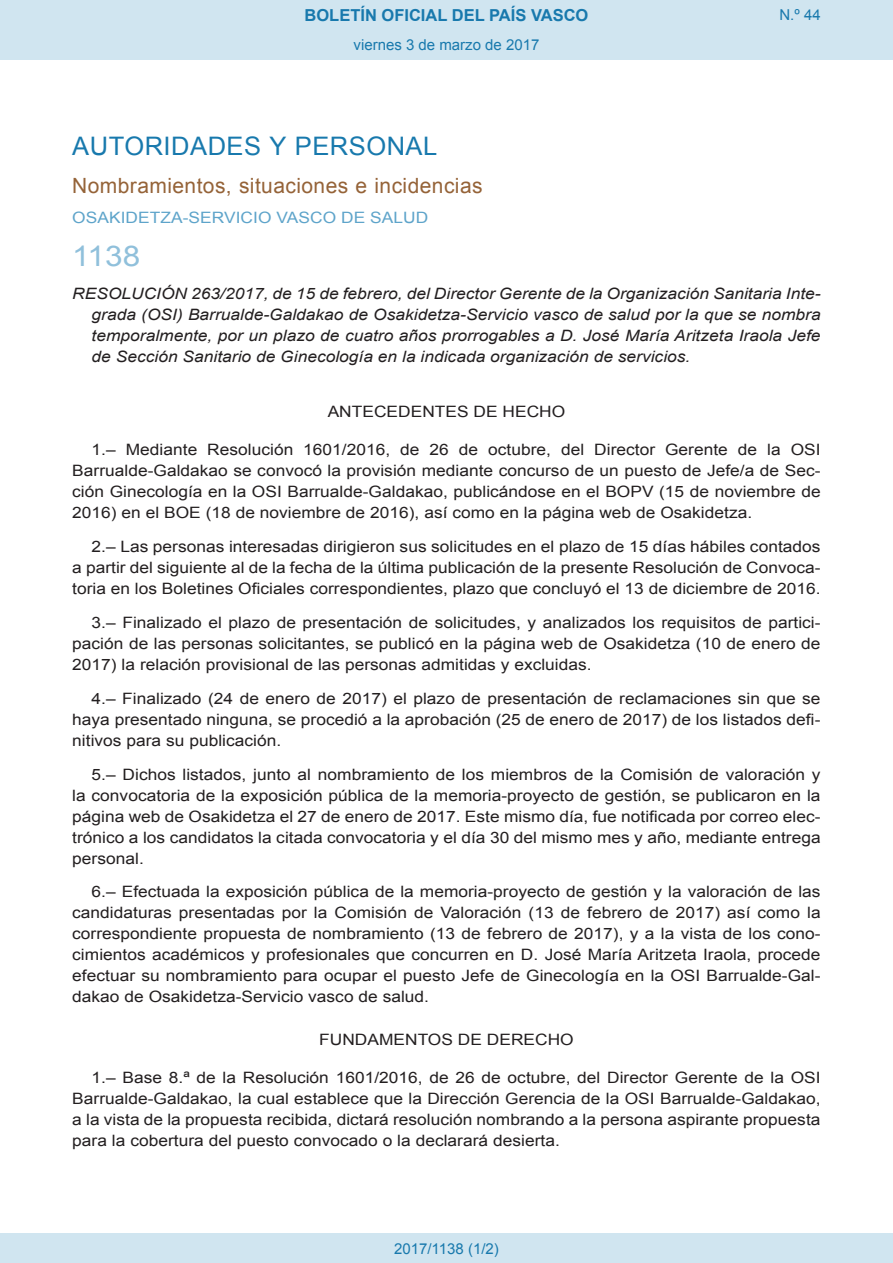
<style>
.page{position:relative;width:893px;height:1263px;background:#fff}
.page>*{position:absolute;margin:0;border:0;box-sizing:border-box;transform-origin:0 0}
.BOPVOrden{font:28.5px "Arial";color:#90c0db;scale:1.11 1}
.BOPVSeccion{font:25.5px "Arial";letter-spacing:.02em;color:#1879ad}
.BOPVSubseccion{font:21px "Arial";letter-spacing:.02em;color:#956338}
.t1{font:700 16.5px "Arial";color:#1879ad}
.BOPVDetalle{font:15.6px/21px "Arial";color:#231f20;text-align:justify;scale:1.11 1}
.BOPVTitulo{font:italic 15.6px/21px "Arial";color:#231f20;text-align:justify;scale:1.11 1}
.BOPVClave{font:15.6px "Arial";color:#231f20;scale:1.11 1}
.BOPVOrganismo{font:15.6px "Arial";letter-spacing:.005em;color:#5ea4ca;scale:1.11 1}
.Paginacion_Centro{font:15px "Arial";color:#1879ad}
</style>
<div class="page">
<div style="left:0;top:0;width:893px;height:60px;background:#d0e5f0"></div>
<div style="left:0;top:1233px;width:893px;height:30px;background:#d0e5f0"></div>
<p class="t1" style="left:305px;top:4px;width:285px">BOLETÍN OFICIAL DEL PAÍS VASCO</p>
<p class="Paginacion_Centro" style="left:353px;top:35px;width:187px">viernes 3 de marzo de 2017</p>
<p class="Paginacion_Centro" style="left:779px;top:5px;width:43px">N.º 44</p>
<p class="BOPVSeccion" style="left:72px;top:129px;width:367px">AUTORIDADES Y PERSONAL</p>
<p class="BOPVSubseccion" style="left:72px;top:171px;width:412px">Nombramientos, situaciones e incidencias</p>
<p class="BOPVOrganismo" style="left:72px;top:207px;width:322px">OSAKIDETZA-SERVICIO VASCO DE SALUD</p>
<p class="BOPVOrden" style="left:72px;top:237px;width:63px">1138</p>
<p class="BOPVTitulo" style="left:92px;top:284px;width:658px;text-indent:-19px">RESOLUCIÓN 263/2017, de 15 de febrero, del Director Gerente de la Organización Sanitaria Inte&shy;grada (OSI) Barrualde-Galdakao de Osakidetza-Servicio vasco de salud por la que se nombra temporalmente, por un plazo de cuatro años prorrogables a D. José María Aritzeta Iraola Jefe de Sección Sanitario de Ginecología en la indicada organización de servicios.</p>
<p class="BOPVClave" style="left:328px;top:402px;width:215px">ANTECEDENTES DE HECHO</p>
<p class="BOPVDetalle" style="left:72px;top:440px;width:676px;text-indent:19px">1.– Mediante Resolución 1601/2016, de 26 de octubre, del Director Gerente de la OSI Barrualde-Galdakao se convocó la provisión mediante concurso de un puesto de Jefe/a de Sec&shy;ción Ginecología en la OSI Barrualde-Galdakao, publicándose en el BOPV (15 de noviembre de 2016) en el BOE (18 de noviembre de 2016), así como en la página web de Osakidetza.</p>
<p class="BOPVDetalle" style="left:72px;top:536px;width:676px;text-indent:19px">2.– Las personas interesadas dirigieron sus solicitudes en el plazo de 15 días hábiles contados a partir del siguiente al de la fecha de la última publicación de la presente Resolución de Convoca&shy;toria en los Boletines Oficiales correspondientes, plazo que concluyó el 13 de diciembre de 2016.</p>
<p class="BOPVDetalle" style="left:72px;top:612px;width:676px;text-indent:19px">3.– Finalizado el plazo de presentación de solicitudes, y analizados los requisitos de partici&shy;pación de las personas solicitantes, se publicó en la página web de Osakidetza (10 de enero de 2017) la relación provisional de las personas admitidas y excluidas.</p>
<p class="BOPVDetalle" style="left:72px;top:688px;width:676px;text-indent:19px">4.– Finalizado (24 de enero de 2017) el plazo de presentación de reclamaciones sin que se haya presentado ninguna, se procedió a la aprobación (25 de enero de 2017) de los listados defi&shy;nitivos para su publicación.</p>
<p class="BOPVDetalle" style="left:72px;top:764px;width:676px;text-indent:19px">5.– Dichos listados, junto al nombramiento de los miembros de la Comisión de valoración y la convocatoria de la exposición pública de la memoria-proyecto de gestión, se publicaron en la página web de Osakidetza el 27 de enero de 2017. Este mismo día, fue notificada por correo elec&shy;trónico a los candidatos la citada convocatoria y el día 30 del mismo mes y año, mediante entrega personal.</p>
<p class="BOPVDetalle" style="left:72px;top:881px;width:676px;text-indent:19px">6.– Efectuada la exposición pública de la memoria-proyecto de gestión y la valoración de las candidaturas presentadas por la Comisión de Valoración (13 de febrero de 2017) así como la correspondiente propuesta de nombramiento (13 de febrero de 2017), y a la vista de los cono&shy;cimientos académicos y profesionales que concurren en D. José María Aritzeta Iraola, procede efectuar su nombramiento para ocupar el puesto Jefe de Ginecología en la OSI Barrualde-Gal&shy;dakao de Osakidetza-Servicio vasco de salud.</p>
<p class="BOPVClave" style="left:319px;top:1029px;width:231px">FUNDAMENTOS DE DERECHO</p>
<p class="BOPVDetalle" style="left:72px;top:1067px;width:676px;text-indent:19px">1.– Base 8.ª de la Resolución 1601/2016, de 26 de octubre, del Director Gerente de la OSI Barrualde-Galdakao, la cual establece que la Dirección Gerencia de la OSI Barrualde-Galdakao, a la vista de la propuesta recibida, dictará resolución nombrando a la persona aspirante propuesta para la cobertura del puesto convocado o la declarará desierta.</p>
<p class="Paginacion_Centro" style="left:394px;top:1238px;width:106px">2017/1138 (1/2)</p>
</div>
